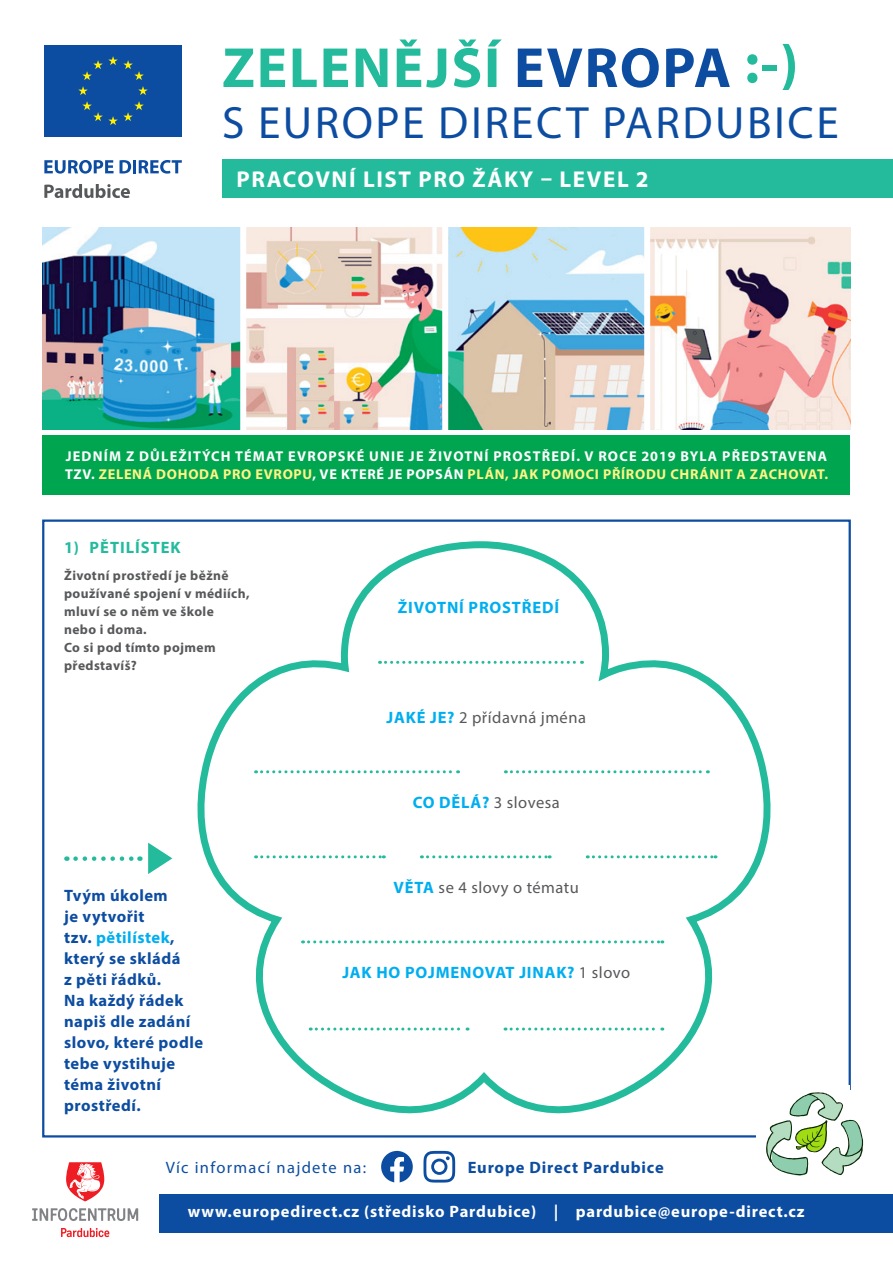
<style>
.page{position:relative;width:893px;height:1263px;background:#fff}
.page>*{position:absolute;margin:0;border:0;box-sizing:border-box;transform-origin:0 0}
.t1{font:700 57px "Myriad Pro";letter-spacing:.03em;color:#24bb9d}
.t2{font:45.45px "Myriad Pro";letter-spacing:.055em;color:#0d4da1}
.t3{font:700 22.95px "Myriad Pro";letter-spacing:.07em;color:#fff}
.t4{font:700 16.5px "Myriad Pro";letter-spacing:.03em;color:#0d4da1}
.t5{font:700 16.5px "Myriad Pro";letter-spacing:.05em;color:#fff}
.t6{font:16.5px "Myriad Pro";letter-spacing:.03em;color:#57585a}
.t7{font:700 16.5px "Myriad Pro";letter-spacing:.05em;color:#00aeef}
.t8{font:16.5px "Myriad Pro";letter-spacing:.08em;color:#0d4da1}
.t9{font:700 16.5px "Myriad Pro";letter-spacing:.05em;color:#0d4da1}
.t10{font:700 16.5px "Myriad Pro";letter-spacing:.03em;color:#00aeef}
.t11{font:700 16.5px "Myriad Pro";letter-spacing:.06em;color:#24bb9d}
.t12{font:700 14.25px "Myriad Pro";letter-spacing:.05em;color:#fff685}
.t13{font:700 14.25px "Myriad Pro";letter-spacing:.085em;color:#fff}
.t14{font:700 13.5px "Myriad Pro";letter-spacing:.03em;color:#57585a}
.s1{color:#0d4da1}
.s2{color:#fff}
.s3{font-weight:700;color:#00aeef}
.s4{font-weight:400;color:#57585a}
</style>
<div class="page">
<div style="left:42px;top:519px;width:809px;height:618px;background:#fff;border:2px solid #0d4da1"></div>
<svg style="left:197px;top:541px;width:574px;height:573px"></svg>
<img style="left:43px;top:228px;width:399px;height:202px">
<img style="left:448px;top:228px;width:402px;height:202px">
<div style="left:240px;top:221px;width:6px;height:222px;background:#fff"></div>
<div style="left:644px;top:221px;width:6px;height:222px;background:#fff"></div>
<div style="left:43px;top:435px;width:807px;height:60px;background:#00a54f"></div>
<div style="left:223px;top:160px;width:670px;height:38px;background:#24bb9d"></div>
<svg style="left:44px;top:160px;width:70px;height:14px"></svg>
<svg style="left:120px;top:160px;width:62px;height:14px"></svg>
<div style="left:44px;top:45px;width:138px;height:92px;background:#0d4da1"></div>
<svg style="left:78px;top:86px;width:10px;height:9px"></svg>
<svg style="left:82px;top:101px;width:62px;height:24px"></svg>
<svg style="left:138px;top:86px;width:10px;height:9px"></svg>
<svg style="left:82px;top:56px;width:62px;height:24px"></svg>
<svg style="left:44px;top:184px;width:86px;height:14px"></svg>
<svg style="left:66px;top:1162px;width:38px;height:39px"></svg>
<svg style="left:61px;top:1228px;width:48px;height:9px"></svg>
<svg style="left:32px;top:1208px;width:106px;height:13px"></svg>
<div style="left:159px;top:1194px;width:734px;height:38px;background:#0d4da1"></div>
<div style="left:756px;top:1084px;width:93px;height:95px;background:#fff"></div>
<div style="left:762px;top:1090px;width:104px;height:88px;background:#fff"></div>
<svg style="left:766px;top:1092px;width:98px;height:84px"></svg>
<svg style="left:379px;top:661px;width:203px;height:3px"></svg>
<svg style="left:256px;top:770px;width:203px;height:3px"></svg>
<svg style="left:505px;top:770px;width:203px;height:3px"></svg>
<svg style="left:256px;top:855px;width:128px;height:3px"></svg>
<svg style="left:421px;top:855px;width:129px;height:3px"></svg>
<svg style="left:587px;top:855px;width:129px;height:3px"></svg>
<svg style="left:303px;top:940px;width:360px;height:3px"></svg>
<svg style="left:310px;top:1027px;width:158px;height:3px"></svg>
<svg style="left:505px;top:1027px;width:158px;height:3px"></svg>
<svg style="left:381px;top:1151px;width:32px;height:31px"></svg>
<svg style="left:423px;top:1151px;width:32px;height:31px"></svg>
<svg style="left:76px;top:856px;width:64px;height:5px"></svg>
<svg style="left:148px;top:843px;width:24px;height:31px"></svg>
<p class="t1" style="left:222px;top:31px;width:578px">ZELENĚJŠÍ <span class="s1">EVROPA</span> :-)</p>
<p class="t2" style="left:222px;top:95px;width:618px">S EUROPE DIRECT PARDUBICE</p>
<p class="t3" style="left:236px;top:164px;width:414px">PRACOVNÍ LIST PRO ŽÁKY – LEVEL 2</p>
<p class="t13" style="left:66px;top:447px;width:763px">JEDNÍM Z DŮLEŽITÝCH TÉMAT EVROPSKÉ UNIE JE ŽIVOTNÍ PROSTŘEDÍ. V ROCE 2019 BYLA PŘEDSTAVENA</p>
<p class="t12" style="left:65px;top:465px;width:764px"><span class="s2">TZV.</span> ZELENÁ DOHODA PRO EVROPU<span class="s2">, VE KTERÉ JE POPSÁN</span> PLÁN, JAK POMOCI PŘÍRODU CHRÁNIT A ZACHOVAT.</p>
<p class="t11" style="left:64px;top:537px;width:118px">1) PĚTILÍSTEK</p>
<p class="t14" style="left:64px;top:566px;width:166px">Životní prostředí je běžně</p>
<p class="t14" style="left:64px;top:584px;width:187px">používané spojení v médiích,</p>
<p class="t14" style="left:64px;top:602px;width:151px">mluví se o něm ve škole</p>
<p class="t14" style="left:64px;top:620px;width:84px">nebo i doma.</p>
<p class="t14" style="left:64px;top:638px;width:153px">Co si pod tímto pojmem</p>
<p class="t14" style="left:64px;top:656px;width:74px">představíš?</p>
<p class="t4" style="left:64px;top:884px;width:105px">Tvým úkolem</p>
<p class="t4" style="left:64px;top:905px;width:82px">je vytvořit</p>
<p class="t10" style="left:64px;top:926px;width:112px"><span class="s1">tzv.</span> pětilístek<span class="s1">,</span></p>
<p class="t4" style="left:64px;top:947px;width:118px">který se skládá</p>
<p class="t4" style="left:64px;top:968px;width:98px">z pěti řádků.</p>
<p class="t4" style="left:64px;top:989px;width:121px">Na každý řádek</p>
<p class="t4" style="left:64px;top:1010px;width:128px">napiš dle zadání</p>
<p class="t4" style="left:64px;top:1031px;width:140px">slovo, které podle</p>
<p class="t4" style="left:64px;top:1052px;width:113px">tebe vystihuje</p>
<p class="t4" style="left:64px;top:1073px;width:98px">téma životní</p>
<p class="t4" style="left:64px;top:1094px;width:78px">prostředí.</p>
<p class="t7" style="left:398px;top:597px;width:163px">ŽIVOTNÍ PROSTŘEDÍ</p>
<p class="t6" style="left:386px;top:707px;width:201px"><span class="s3">JAKÉ JE?</span> 2 přídavná jména</p>
<p class="t6" style="left:413px;top:792px;width:149px"><span class="s3">CO DĚLÁ?</span> 3 slovesa</p>
<p class="t6" style="left:393px;top:877px;width:187px"><span class="s3">VĚTA</span> se 4 slovy o tématu</p>
<p class="t7" style="left:342px;top:961px;width:289px">JAK HO POJMENOVAT JINAK? <span class="s4">1 slovo</span></p>
<p class="t8" style="left:166px;top:1157px;width:202px">Víc informací najdete na:</p>
<p class="t9" style="left:468px;top:1156px;width:198px">Europe Direct Pardubice</p>
<p class="t5" style="left:188px;top:1201px;width:618px">www.europedirect.cz (středisko Pardubice) | pardubice@europe-direct.cz</p>
</div>
